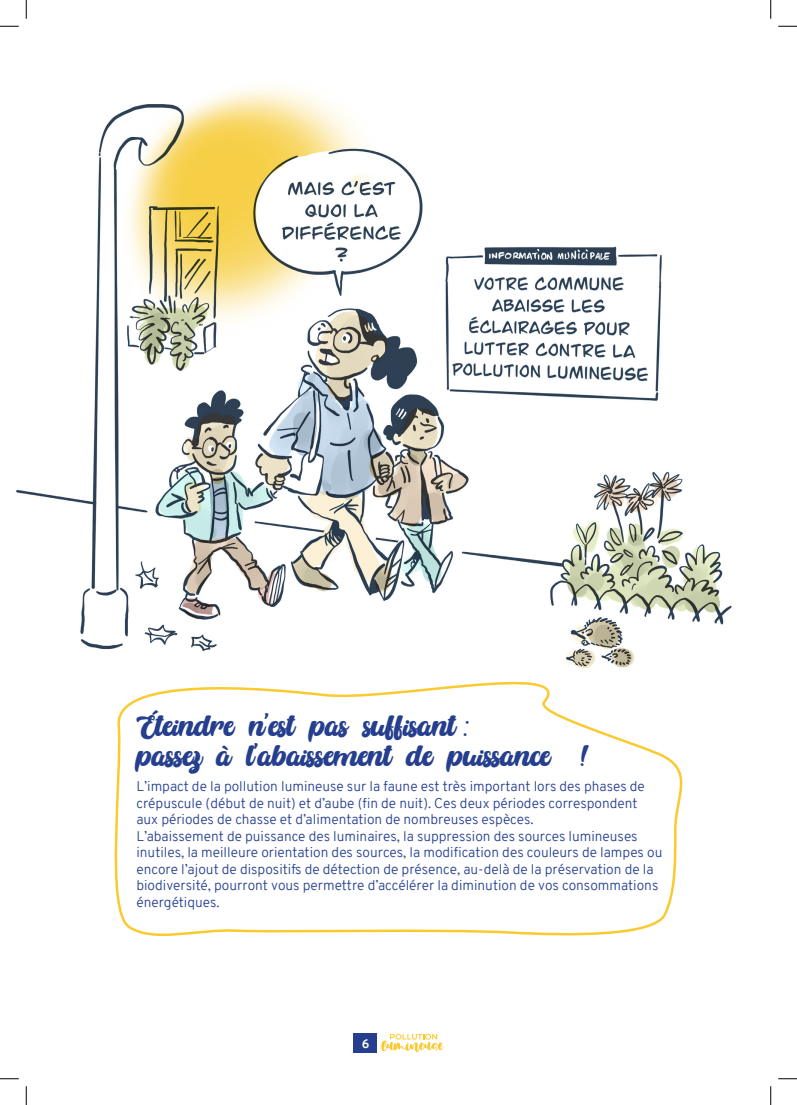
<style>
.page{position:relative;width:797px;height:1105px;background:#fff}
.page>*{position:absolute;margin:0;border:0;box-sizing:border-box;transform-origin:0 0}
.t1{font:30px/30px "Anhattan";color:#253f8e}
.t2{font:300 13.75px/16.5px "Overpass";color:#253f8e}
.t3{font:700 12.5px "Overpass";color:#fff}
</style>
<div class="page">
<svg style="left:381px;top:1034px;width:62px;height:18px"></svg>
<div style="left:353px;top:1033px;width:24px;height:20px;background:#253f8e"></div>
<img style="left:16px;top:87px;width:716px;height:582px">
<svg style="left:114px;top:681px;width:569px;height:255px"></svg>
<svg style="left:0;top:25px;width:19px;height:2px"></svg>
<svg style="left:778px;top:25px;width:19px;height:2px"></svg>
<svg style="left:0;top:1078px;width:19px;height:1px"></svg>
<svg style="left:778px;top:1078px;width:19px;height:1px"></svg>
<svg style="left:25px;top:0;width:2px;height:19px"></svg>
<svg style="left:25px;top:1086px;width:2px;height:19px"></svg>
<svg style="left:770px;top:0;width:1px;height:19px"></svg>
<svg style="left:770px;top:1086px;width:1px;height:19px"></svg>
<h1 class="t1" style="left:136px;top:711px;width:454px">Éteindre n’est pas suffisant :<br>passez à l’abaissement de puissance !</h1>
<p class="t2" style="left:136px;top:778px;width:527px">L’impact de la pollution lumineuse sur la faune est très important lors des phases de crépuscule (début de nuit) et d’aube (fin de nuit). Ces deux périodes correspondent aux périodes de chasse et d’alimentation de nombreuses espèces.<br>L’abaissement de puissance des luminaires, la suppression des sources lumineuses inutiles, la meilleure orientation des sources, la modification des couleurs de lampes ou encore l’ajout de dispositifs de détection de présence, au-delà de la préservation de la biodiversité, pourront vous permettre d’accélérer la diminution de vos consommations énergétiques.</p>
<p class="t3" style="left:362px;top:1034px;width:9px">6</p>
</div>
